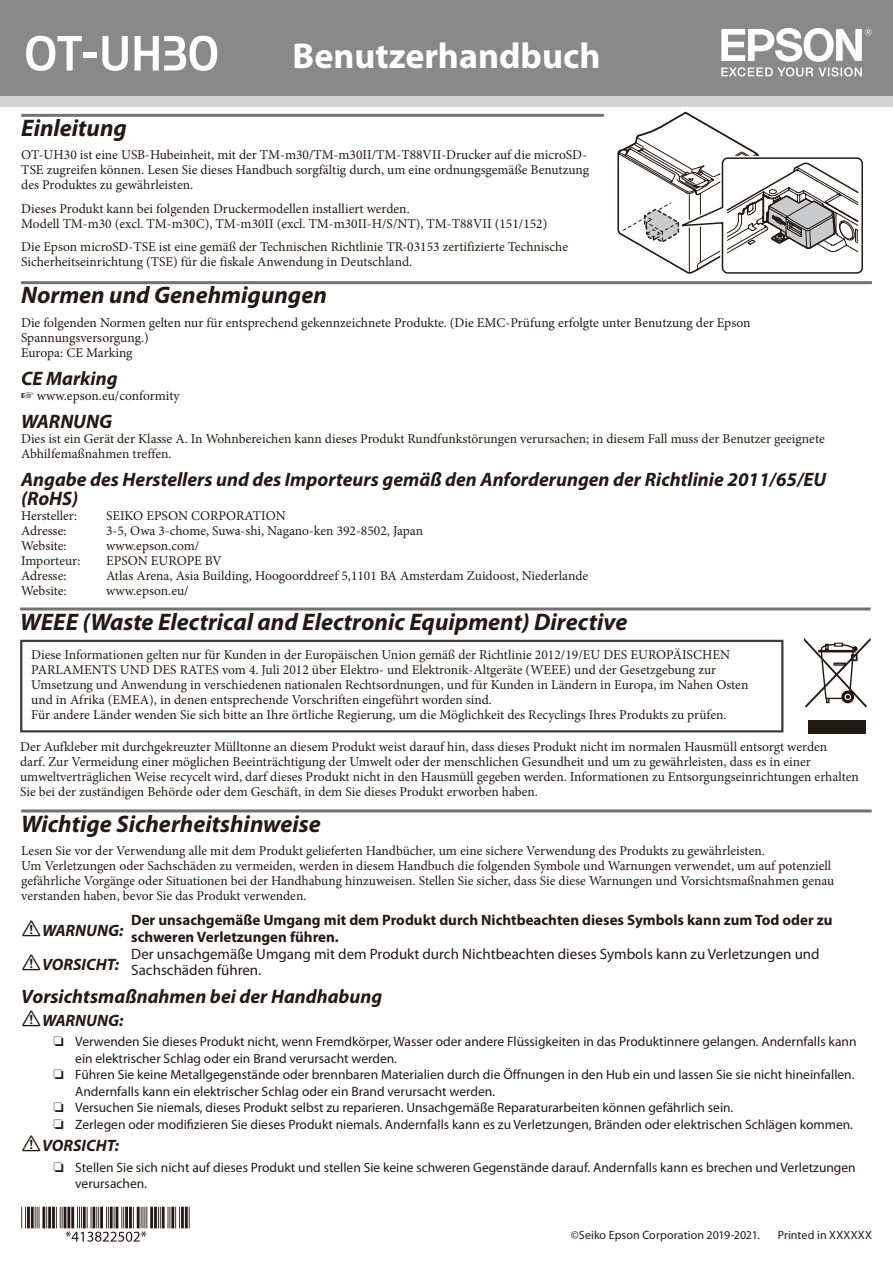
<style>
.page{position:relative;width:893px;height:1263px;background:#fff}
.page>*{position:absolute;margin:0;border:0;box-sizing:border-box;transform-origin:0 0}
.t1{font:700 36px "Myriad Pro";color:#fff}
.t2{font:italic 700 24px "Myriad Pro";color:#231916}
.t3{font:22.5px "TP Publication Group Icons 4 AAA";color:#231916}
.t4{font:italic 700 19.5px/19.5px "Myriad Pro";color:#231916}
.t5{font:italic 700 16.5px "Myriad Pro";color:#231916}
.t6{font:700 15px "Myriad Pro";color:#231916}
.t7{font:15px "Myriad Pro";color:#231916}
.t8{font:13.5px/15px "Minion Pro";color:#231916}
.t9{font:13.5px/16.5px "Myriad Pro";color:#231916}
.t10{font:12px "Myriad Pro";letter-spacing:.01em;color:#231916}
</style>
<div class="page">
<hr style="left:31px;top:1207px;width:3px;height:21px;background:#231916">
<hr style="left:27px;top:1207px;width:3px;height:21px;background:#231916">
<svg style="left:21px;top:1207px;width:5px;height:21px"></svg>
<hr style="left:48px;top:1207px;width:3px;height:21px;background:#231916">
<svg style="left:46px;top:1207px;width:1px;height:21px"></svg>
<hr style="left:42px;top:1207px;width:3px;height:21px;background:#231916">
<svg style="left:35px;top:1207px;width:5px;height:21px"></svg>
<hr style="left:52px;top:1207px;width:3px;height:21px;background:#231916">
<hr style="left:154px;top:1207px;width:3px;height:21px;background:#231916">
<hr style="left:150px;top:1207px;width:3px;height:21px;background:#231916">
<hr style="left:162px;top:1207px;width:3px;height:21px;background:#231916">
<svg style="left:158px;top:1207px;width:3px;height:21px"></svg>
<svg style="left:189px;top:1207px;width:1px;height:21px"></svg>
<hr style="left:185px;top:1207px;width:3px;height:21px;background:#231916">
<hr style="left:181px;top:1207px;width:3px;height:21px;background:#231916">
<svg style="left:168px;top:1207px;width:12px;height:21px"></svg>
<svg style="left:56px;top:1207px;width:91px;height:35px"></svg>
<div style="left:0;top:0;width:893px;height:106px;background:#d3d4d4"></div>
<div style="left:0;top:0;width:893px;height:96px;background:#898989"></div>
<svg style="left:721px;top:28px;width:151px;height:49px"></svg>
<svg style="left:26px;top:36px;width:56px;height:35px"></svg>
<div style="left:83px;top:52px;width:13px;height:5px;background:#fff"></div>
<svg style="left:102px;top:36px;width:26px;height:35px"></svg>
<svg style="left:135px;top:36px;width:82px;height:35px"></svg>
<svg style="left:617px;top:112px;width:246px;height:162px"></svg>
<hr style="left:21px;top:114px;width:583px;height:3px;background:#727272">
<hr style="left:21px;top:809px;width:851px;height:3px;background:#727272">
<hr style="left:21px;top:281px;width:851px;height:3px;background:#727272">
<div style="left:20px;top:640px;width:763px;height:92px;border:2px solid #3f3b3a"></div>
<div style="left:808px;top:720px;width:57px;height:14px;background:#231916"></div>
<svg style="left:804px;top:638px;width:67px;height:70px"></svg>
<hr style="left:20px;top:607px;width:851px;height:3px;background:#727272">
<h1 class="t1" style="left:292px;top:33px;width:309px">Benutzerhandbuch</h1>
<h2 class="t2" style="left:21px;top:112px;width:107px">Einleitung</h2>
<p class="t8" style="left:21px;top:163px;width:569px">TSE zugreifen können. Lesen Sie dieses Handbuch sorgfältig durch, um eine ordnungsgemäße Benutzung</p>
<p class="t8" style="left:21px;top:148px;width:567px">OT-UH30 ist eine USB-Hubeinheit, mit der TM m- 30/TM m- 30II/TM T- 88VII-Drucker auf die microSD-</p>
<p class="t8" style="left:21px;top:173px;width:390px;line-height:23.5px">des Produktes zu gewährleisten.<br>Dieses Produkt kann bei folgenden Druckermodellen installiert werden.</p>
<p class="t8" style="left:21px;top:212px;width:548px;line-height:23.5px">Modell TM m- 30 (excl. TM m- 30C ,) TM m- 30II (excl. TM m- 30II H- /S/ NT ,) TM T- 88VII )151/152(<br>Die Epson microSD-TSE ist eine gemäß der Technischen Richtlinie TR-03153 zertifizierte Technische</p>
<p class="t8" style="left:21px;top:255px;width:392px">Sicherheitseinrichtung (TSE) für die fiskale Anwendung in Deutschland.</p>
<h2 class="t2" style="left:21px;top:280px;width:307px">Normen und Genehmigungen</h2>
<p class="t8" style="left:21px;top:315px;width:731px">Die folgenden Normen gelten nur für entsprechend gekennzeichnete Produkte (. Die EMC-Prüfung erfolgte unter Benutzung der Epson<br>Spannungsversorgung (.<br>Europa: CE Marking</p>
<h3 class="t4" style="left:21px;top:368px;width:98px">CE Marking</h3>
<p class="t8" style="left:21px;top:388px;width:160px">☞ www.epson.eu/conformity</p>
<h3 class="t4" style="left:21px;top:411px;width:93px">WARNUNG</h3>
<p class="t8" style="left:21px;top:431px;width:805px">Dies ist ein Gerät der Klasse A In. Wohnbereichen kann dieses Produkt Rundfunkstörungen verursachen; in diesem Fall muss der Benutzer geeignete<br>Abhilfemaßnahmen treffen.</p>
<h3 class="t4" style="left:21px;top:469px;width:807px">Angabe des Herstellers und des Importeurs gemäß den Anforderungen der Richtlinie 2011/65/EU (RoHS(</h3>
<p class="t8" style="left:106px;top:509px;width:181px">SEIKO EPSON CORPORATION</p>
<p class="t8" style="left:21px;top:509px;width:58px">Hersteller:</p>
<p class="t8" style="left:21px;top:524px;width:47px">Adresse:</p>
<p class="t8" style="left:21px;top:539px;width:47px">Website:</p>
<p class="t8" style="left:106px;top:524px;width:318px">3-5, Owa 3-chome, Suwa-shi, Nagano-ken 392-8502, Japan</p>
<p class="t8" style="left:106px;top:539px;width:95px">www.epson.com/</p>
<p class="t8" style="left:21px;top:554px;width:61px">Importeur:</p>
<p class="t8" style="left:106px;top:554px;width:117px">EPSON EUROPE BV</p>
<p class="t8" style="left:21px;top:569px;width:47px">Adresse:</p>
<p class="t8" style="left:21px;top:584px;width:47px">Website:</p>
<p class="t8" style="left:106px;top:569px;width:484px">Atlas Arena, Asia Building, Hoogoorddreef 5,1101 BA Amsterdam Zuidoost, Niederlande</p>
<p class="t8" style="left:106px;top:584px;width:84px">www.epson.eu/</p>
<h2 class="t2" style="left:20px;top:606px;width:609px">WEEE (Waste Electrical and Electronic Equipment) Directive</h2>
<p class="t8" style="left:31px;top:647px;width:719px">Diese Informationen gelten nur für Kunden in der Europäischen Union gemäß der Richtlinie 2012/19/EU DES EUROPÄISCHEN PARLAMENTS UND DES RATES vom 4. Juli 2012 über Elektro- und Elektronik-Altgeräte (WEEE) und der Gesetzgebung zur Umsetzung und Anwendung in verschiedenen nationalen Rechtsordnungen, und für Kunden in Ländern in Europa im, Nahen Osten und in Afrika (EMEA i n,) denen entsprechende Vorschriften eingeführt worden sind.<br>Für andere Länder wenden Sie sich bitte an Ihre örtliche Regierung, um die Möglichkeit des Recyclings Ihres Produkts zu prüfen.</p>
<p class="t8" style="left:20px;top:739px;width:840px">Der Aufkleber mit durchgekreuzter Mülltonne an diesem Produkt weist darauf hin, dass dieses Produkt nicht im normalen Hausmüll entsorgt werden<br>darf. Zur Vermeidung einer möglichen Beeinträchtigung der Umwelt oder der menschlichen Gesundheit und um zu gewährleisten, dass es in einer umweltverträglichen Weise recycelt wird, darf dieses Produkt nicht in den Hausmüll gegeben werden. Informationen zu Entsorgungseinrichtungen erhalten Sie bei der zuständigen Behörde oder dem Geschäft in, dem Sie dieses Produkt erworben haben.</p>
<h2 class="t2" style="left:21px;top:808px;width:301px">Wichtige Sicherheitshinweise</h2>
<p class="t8" style="left:21px;top:843px;width:815px">Lesen Sie vor der Verwendung alle mit dem Produkt gelieferten Handbücher, um eine sichere Verwendung des Produkts zu gewährleisten.<br>Um Verletzungen oder Sachschäden zu vermeiden, werden in diesem Handbuch die folgenden Symbole und Warnungen verwendet, um auf potenziell gefährliche Vorgänge oder Situationen bei der Handhabung hinzuweisen. Stellen Sie sicher, dass Sie diese Warnungen und Vorsichtsmaßnahmen genau verstanden haben, bevor Sie das Produkt verwenden.</p>
<p class="t6" style="left:131px;top:910px;width:703px">Der unsachgemäße Umgang mit dem Produkt durch Nichtbeachten dieses Symbols kann zum Tod oder zu</p>
<p class="t5" style="left:42px;top:920px;width:83px">WARNUNG:</p>
<h3 class="t3" style="left:21px;top:917px;width:22px">!</h3>
<p class="t6" style="left:131px;top:927px;width:209px">schweren Verletzungen führen.</p>
<p class="t7" style="left:131px;top:944px;width:690px">Der unsachgemäße Umgang mit dem Produkt durch Nichtbeachten dieses Symbols kann zu Verletzungen und</p>
<h3 class="t3" style="left:21px;top:951px;width:22px">!</h3>
<p class="t7" style="left:131px;top:961px;width:132px">Sachschäden führen.</p>
<h3 class="t4" style="left:21px;top:986px;width:363px">Vorsichtsmaßnahmen bei der Handhabung</h3>
<p class="t5" style="left:42px;top:1009px;width:83px">WARNUNG:</p>
<p class="t5" style="left:42px;top:954px;width:79px">VORSICHT:</p>
<h3 class="t3" style="left:21px;top:1006px;width:22px">!</h3>
<p class="t9" style="left:75px;top:1033px;width:783px">Verwenden Sie dieses Produkt nicht, wenn Fremdkörper, Wasser oder andere Flüssigkeiten in das Produktinnere gelangen. Andernfalls kann</p>
<p class="t9" style="left:75px;top:1050px;width:781px">ein elektrischer Schlag oder ein Brand verursacht werden.<br>Führen Sie keine Metallgegenstände oder brennbaren Materialien durch die Öffnungen in den Hub ein und lassen Sie sie nicht hineinfallen.</p>
<p class="t9" style="left:75px;top:1083px;width:660px">Andernfalls kann ein elektrischer Schlag oder ein Brand verursacht werden.<br>Versuchen Sie niemals, dieses Produkt selbst zu reparieren. Unsachgemäße Reparaturarbeiten können gefährlich sein.</p>
<p class="t9" style="left:75px;top:1116px;width:779px">Zerlegen oder modifizieren Sie dieses Produkt niemals. Andernfalls kann es zu Verletzungen, Bränden oder elektrischen Schlägen kommen.</p>
<p class="t5" style="left:42px;top:1135px;width:79px">VORSICHT:</p>
<h3 class="t3" style="left:21px;top:1132px;width:22px">!</h3>
<p class="t9" style="left:75px;top:1159px;width:782px">Stellen Sie sich nicht auf dieses Produkt und stellen Sie keine schweren Gegenstände darauf. Andernfalls kann es brechen und Verletzungen</p>
<p class="t9" style="left:75px;top:1175px;width:73px">verursachen.</p>
<p class="t10" style="left:571px;top:1227px;width:190px">©Seiko Epson Corporation 2019-2021.</p>
<p class="t10" style="left:778px;top:1227px;width:96px">Printed in XXXXXX</p>
</div>
